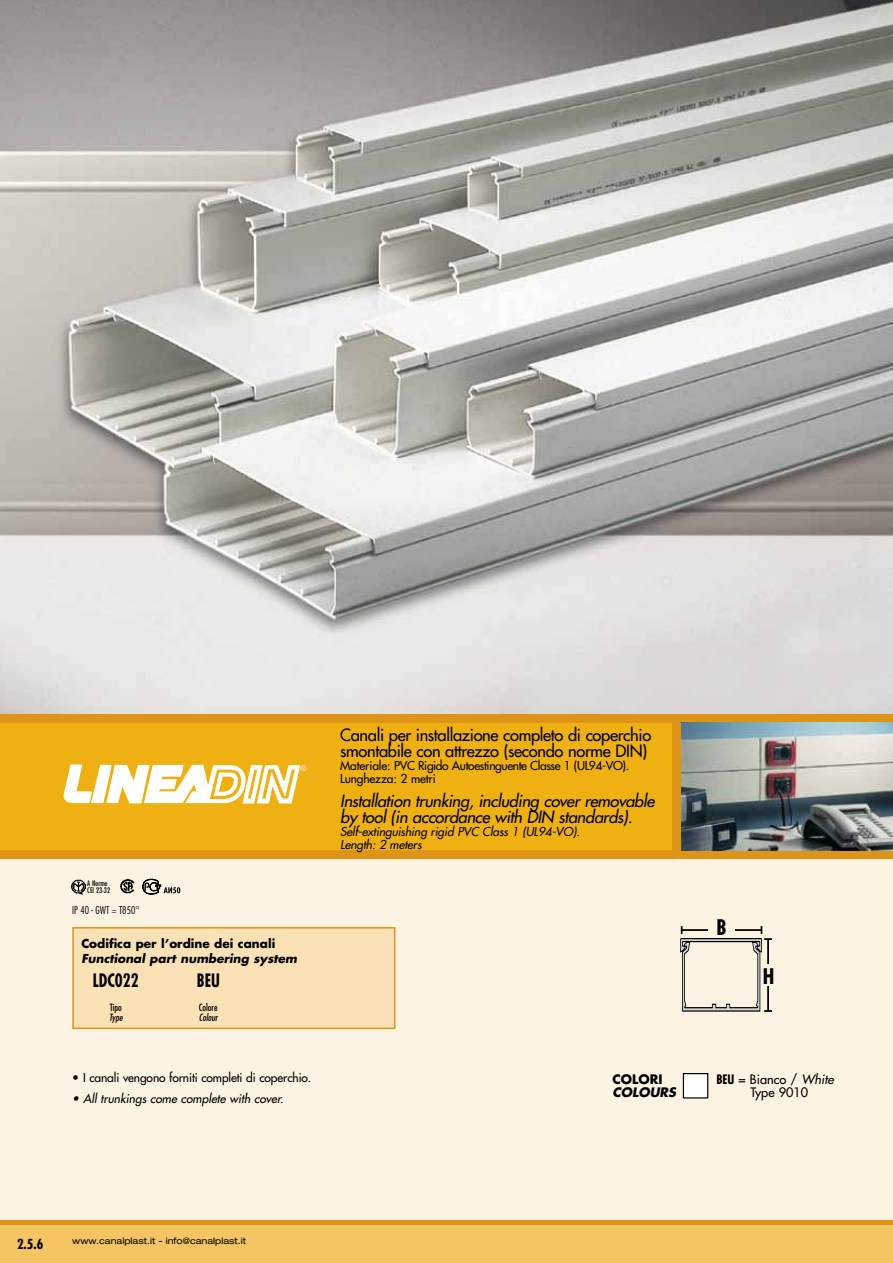
<style>
.page{position:relative;width:893px;height:1263px;background:#fff}
.page>*{position:absolute;margin:0;border:0;box-sizing:border-box;transform-origin:0 0}
.t1{font:700 condensed 21px "Futura Std";color:#000}
.t2{font:700 condensed 18px "Futura Std";color:#000;scale:.9 1}
.t3{font:italic 500 16.5px/16.5px "Futura Std";letter-spacing:-.02em;color:#000}
.t4{font:500 16.5px/16.5px "Futura Std";letter-spacing:-.02em;color:#000}
.t5{font:700 condensed 13.5px "Futura Std";color:#000}
.t6{font:500 12.75px "Futura Std";color:#000}
.t7{font:italic 700 12.75px "Futura Std";color:#000}
.t8{font:700 12.75px "Futura Std";color:#000}
.t9{font:italic 500 12px/12.8px "Futura Std";letter-spacing:-.01em;color:#000}
.t10{font:500 12px/12.8px "Futura Std";letter-spacing:-.03em;color:#000}
.t11{font:500 12px "Futura Std";letter-spacing:-.01em;color:#000}
.t12{font:italic 700 12px "Futura Std";color:#000}
.t13{font:700 12px "Futura Std";color:#000}
.t14{font:300 condensed 10.5px "Futura Std";color:#000}
.t15{font:condensed 9.75px "Futura Std";color:#000}
.t16{font:italic condensed 9.75px "Futura Std";color:#000}
.t17{font:expanded 9px "Helvetica Neue LT Std";color:#000}
.t18{font:condensed 7.5px/7.5px "Futura Std";color:#000}
.t19{font:condensed 7.5px "Futura Std";color:#fff}
.s1{font-weight:700;font-stretch:condensed}
.s2{font-style:italic}
</style>
<div class="page">
<img style="left:0;top:0;width:892px;height:714px">
<div style="left:0;top:846px;width:893px;height:417px;background:#fdf3e2"></div>
<div style="left:0;top:714px;width:893px;height:9px;background:#de9417"></div>
<div style="left:0;top:723px;width:893px;height:127px;background:#eeb111"></div>
<div style="left:0;top:850px;width:893px;height:9px;background:#de9417"></div>
<img style="left:680px;top:723px;width:213px;height:127px">
<div style="left:672px;top:723px;width:8px;height:127px;background:#de9417"></div>
<div style="left:72px;top:927px;width:323px;height:102px;background:#fae2b6;border:2px solid #de9417"></div>
<svg style="left:680px;top:926px;width:92px;height:86px"></svg>
<div style="left:708px;top:916px;width:27px;height:21px;background:#fdf3e2"></div>
<div style="left:761px;top:964px;width:15px;height:22px;background:#fdf3e2"></div>
<div style="left:683px;top:1073px;width:25px;height:25px;background:#fff"></div>
<div style="left:683px;top:1073px;width:25px;height:25px;border:1px solid #000"></div>
<div style="left:0;top:1220px;width:893px;height:43px;background:#f4c562"></div>
<div style="left:0;top:1220px;width:893px;height:5px;background:#de9417"></div>
<img style="left:121px;top:879px;width:13px;height:15px">
<img style="left:72px;top:879px;width:14px;height:15px">
<img style="left:64px;top:764px;width:237px;height:40px">
<svg style="left:142px;top:879px;width:38px;height:15px"></svg>
<p class="t18" style="left:87px;top:879px;width:24px">A Norme<br>CEI 23-32</p>
<p class="t14" style="left:72px;top:904px;width:69px">IP 40 - GWT = T850°</p>
<p class="t19" style="left:300px;top:764px;width:7px">®</p>
<p class="t13" style="left:81px;top:935px;width:195px">Codifica per l’ordine dei canali</p>
<p class="t12" style="left:81px;top:950px;width:217px">Functional part numbering system</p>
<h2 class="t2" style="left:93px;top:969px;width:52px">LDC022</h2>
<h2 class="t2" style="left:197px;top:969px;width:27px">BEU</h2>
<p class="t15" style="left:110px;top:1001px;width:14px">Tipo</p>
<p class="t15" style="left:199px;top:1001px;width:20px">Colore</p>
<p class="t16" style="left:109px;top:1012px;width:15px">Type</p>
<p class="t16" style="left:199px;top:1012px;width:21px">Colour</p>
<p class="t11" style="left:72px;top:1069px;width:241px">• I canali vengono forniti completi di coperchio.</p>
<p class="t9" style="left:72px;top:1092px;width:213px">• All trunkings come complete with cover.</p>
<h3 class="t4" style="left:340px;top:726px;width:313px">Canali per installazione completo di coperchio smontabile con attrezzo (secondo norme DIN)</h3>
<p class="t10" style="left:340px;top:759px;width:291px">Materiale: PVC Rigido Autoestinguente Classe 1 (UL94-VO).<br>Lunghezza: 2 metri</p>
<h3 class="t3" style="left:340px;top:793px;width:316px">Installation trunking, including cover removable by tool (in accordance with DIN standards).</h3>
<p class="t9" style="left:340px;top:825px;width:241px">Self-extinguishing rigid PVC Class 1 (UL94-VO).<br>Length: 2 meters</p>
<h1 class="t1" style="left:717px;top:914px;width:12px">B</h1>
<h1 class="t1" style="left:763px;top:963px;width:13px">H</h1>
<p class="t8" style="left:612px;top:1070px;width:19px">COLO</p>
<p class="t8" style="left:650px;top:1070px;width:14px">RI</p>
<p class="t6" style="left:716px;top:1071px;width:119px"><span class="s1">BEU</span> = Bianco / <span class="s2">White</span></p>
<p class="t7" style="left:612px;top:1084px;width:20px">COLO</p>
<p class="t7" style="left:650px;top:1084px;width:28px">URS</p>
<p class="t6" style="left:750px;top:1085px;width:59px">Type 9010</p>
<p class="t5" style="left:17px;top:1235px;width:28px">2.5.6</p>
<p class="t17" style="left:72px;top:1235px;width:175px">www.canalplast.it - info@canalplast.it</p>
</div>
